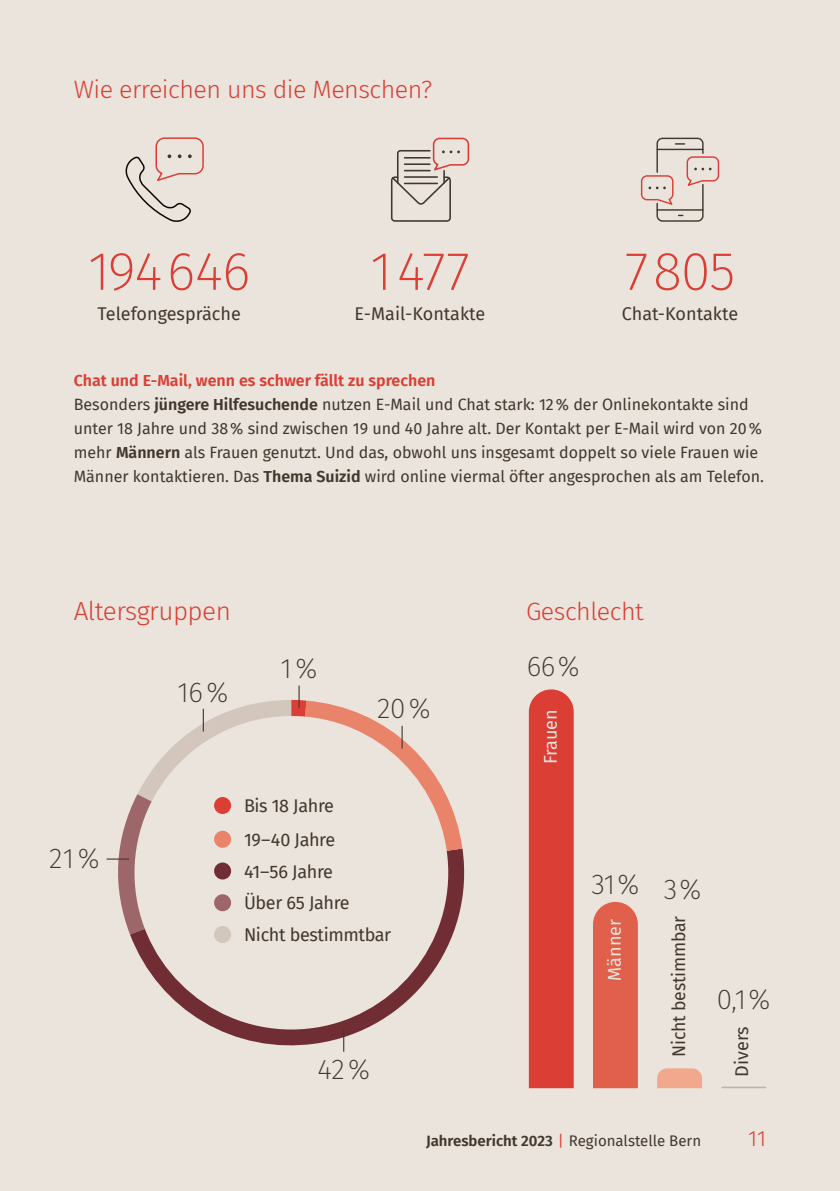
<style>
.page{position:relative;width:840px;height:1191px;background:#fff}
.page>*{position:absolute;margin:0;border:0;box-sizing:border-box;transform-origin:0 0}
.t1{font:200 54.2px "Fira Sans";letter-spacing:-.01em;color:#da3e34}
.t2{font:200 28px "Fira Sans";letter-spacing:-.01em;color:#42372d}
.t3{font:300 26px "Fira Sans";letter-spacing:-.02em;color:#da3e34}
.t4{font:300 25px "Fira Sans";letter-spacing:-.02em;color:#da3e34}
.t5{font:300 22px "Fira Sans";color:#da3e34}
.t6{font:18px/33.8px "Fira Sans";letter-spacing:-.01em;color:#42372d}
.t7{font:18px "Fira Sans";color:#eae4dc}
.t8{font:16px/24px "Fira Sans";color:#42372d}
.t9{font:15px "Fira Sans";color:#42372d}
.s1{font-weight:600;color:#da3e34}
.s2{font-weight:600}
.s3{color:#da3e34}
</style>
<div class="page">
<div style="left:0;top:0;width:839px;height:1191px;background:#eae4dc"></div>
<svg style="left:130px;top:848px;width:334px;height:197px"></svg>
<div style="left:134px;top:716px;width:314px;height:313px;background:#eae4dc;border-radius:50%"></div>
<svg style="left:640px;top:138px;width:78px;height:84px"></svg>
<svg style="left:390px;top:138px;width:79px;height:84px"></svg>
<hr style="left:404px;top:176px;width:33px;height:2px;background:#42372d">
<hr style="left:404px;top:183px;width:33px;height:1px;background:#42372d">
<svg style="left:125px;top:137px;width:79px;height:85px"></svg>
<div style="left:214px;top:926px;width:17px;height:17px;background:#d3c7bd;border-radius:50%"></div>
<svg style="left:343px;top:1029px;width:1px;height:22px"></svg>
<svg style="left:106px;top:685px;width:356px;height:249px"></svg>
<svg style="left:657px;top:1068px;width:44px;height:20px"></svg>
<svg style="left:721px;top:1086px;width:44px;height:2px"></svg>
<div style="left:528px;top:689px;width:45px;height:399px;background:#da3e34"></div>
<div style="left:593px;top:902px;width:44px;height:186px;background:#e1604b"></div>
<h3 class="t4" style="left:74px;top:71px;width:360px">Wie erreichen uns die Menschen?</h3>
<h1 class="t1" style="left:88px;top:233px;width:164px">194646</h1>
<p class="t6" style="left:97px;top:296px;width:145px">Telefongespräche</p>
<h1 class="t1" style="left:370px;top:233px;width:101px">1477</h1>
<p class="t6" style="left:354px;top:296px;width:132px">E-Mail-Kontakte</p>
<h1 class="t1" style="left:624px;top:233px;width:112px">7805</h1>
<p class="t6" style="left:621px;top:296px;width:118px">Chat-Kontakte</p>
<p class="t8" style="left:74px;top:368px;width:691px"><span class="s1">Chat und E-Mail, wenn es schwer fällt zu sprechen<br></span>Besonders <span class="s2">jüngere Hilfesuchende</span> nutzen E-Mail und Chat stark: 12% der Onlinekontakte sind unter 18 Jahre und 38% sind zwischen 19 und 40 Jahre alt. Der Kontakt per E-Mail wird von 20% mehr <span class="s2">Männern</span> als Frauen genutzt. Und das, obwohl uns insgesamt doppelt so viele Frauen wie Männer kontaktieren. Das <span class="s2">Thema Suizid</span> wird online viermal öfter angesprochen als am Telefon.</p>
<h3 class="t3" style="left:74px;top:592px;width:158px">Altersgruppen</h3>
<h2 class="t2" style="left:177px;top:672px;width:52px">16%</h2>
<h2 class="t2" style="left:280px;top:648px;width:38px">1%</h2>
<h2 class="t2" style="left:377px;top:688px;width:55px">20%</h2>
<h2 class="t2" style="left:49px;top:838px;width:52px">21%</h2>
<p class="t6" style="left:244px;top:788px;width:93px">Bis 18 Jahre<br>19–40 Jahre</p>
<p class="t6" style="left:244px;top:854px;width:90px">41–56 Jahre</p>
<p class="t6" style="left:244px;top:885px;width:107px">Über 65 Jahre</p>
<p class="t6" style="left:244px;top:917px;width:149px">Nicht bestimmtbar</p>
<h2 class="t2" style="left:317px;top:1049px;width:54px">42%</h2>
<h3 class="t4" style="left:525px;top:593px;width:119px">Geschlecht</h3>
<h2 class="t2" style="left:526px;top:646px;width:54px">66%</h2>
<p class="t7" style="left:536px;top:764px;width:57px;rotate:-90deg">Frauen</p>
<h2 class="t2" style="left:591px;top:864px;width:111px">31% 3%</h2>
<p class="t7" style="left:600px;top:980px;width:63px;rotate:-90deg">Männer</p>
<p class="t6" style="left:661px;top:1057px;width:142px;rotate:-90deg">Nicht bestimmbar</p>
<h2 class="t2" style="left:716px;top:979px;width:55px">0,1%</h2>
<p class="t6" style="left:724px;top:1076px;width:52px;rotate:-90deg">Divers</p>
<p class="t9" style="left:426px;top:1129px;width:276px"><span class="s2">Jahresbericht 2023</span> <span class="s3">|</span> Regionalstelle Bern</p>
<h3 class="t5" style="left:747px;top:1122px;width:19px">11</h3>
</div>
